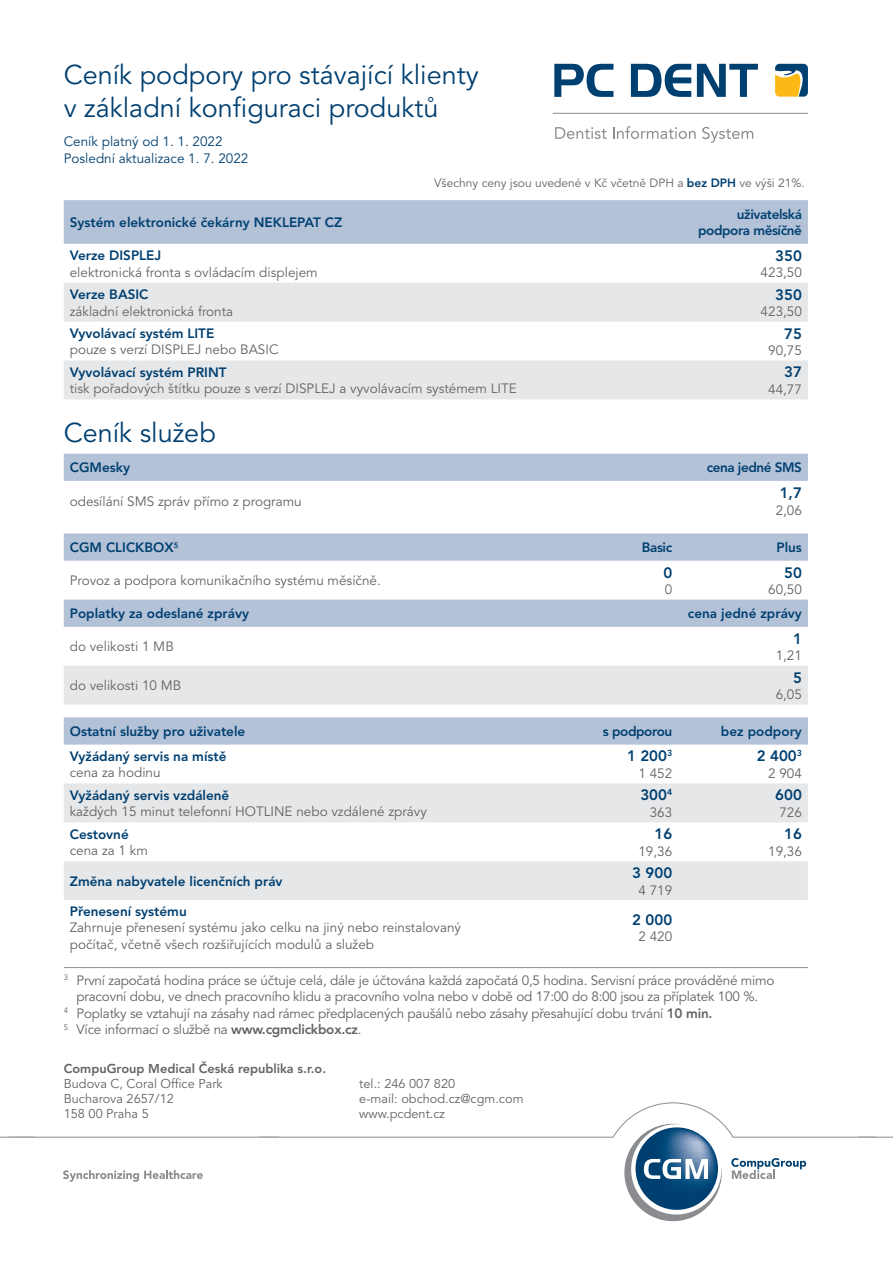
<style>
.page{position:relative;width:893px;height:1263px;background:#fff}
.page>*{position:absolute;margin:0;border:0;box-sizing:border-box;transform-origin:0 0}
.headline{font:27px "Avenir LT Pro";color:#004071}
.cena-vetsi{font:800 15px "Avenir LT Pro";color:#004071}
.plain{font:13.5px/16.5px "Avenir LT Pro";color:#636366}
.taby{font:13.5px/16.5px "Avenir LT Pro";letter-spacing:-.015em;color:#636366;text-align:center}
.produkt{font:800 13.5px "Avenir LT Pro";color:#004071}
.t1{font:13.5px/16.5px "Avenir LT Pro";color:#004071}
.produkt-2{font:800 13.5px/16.5px "Avenir LT Pro";letter-spacing:-.03em;color:#004071;text-align:right}
.plain-2{font:800 13.5px "Avenir LT Pro";color:#004071}
.t2{font:12.75px/15px "Avenir LT Pro";color:#636366}
.t3{font:800 12.75px "Avenir LT Pro";color:#636366}
.poznamka{font:12px "Avenir LT Pro";color:#636366}
.s1{font-weight:800;color:#004071}
.s2{font-weight:800}
</style>
<div class="page">
<svg style="left:0;top:1102px;width:893px;height:120px"></svg>
<svg style="left:554px;top:64px;width:59px;height:33px"></svg>
<svg style="left:631px;top:64px;width:60px;height:33px"></svg>
<svg style="left:697px;top:64px;width:61px;height:33px"></svg>
<hr style="left:553px;top:113px;width:255px;height:1px;background:#8a8c8f">
<svg style="left:775px;top:64px;width:33px;height:33px"></svg>
<svg style="left:555px;top:127px;width:52px;height:12px"></svg>
<svg style="left:613px;top:126px;width:83px;height:13px"></svg>
<svg style="left:702px;top:127px;width:51px;height:16px"></svg>
<div style="left:64px;top:200px;width:744px;height:44px;background:#b4c2d8"></div>
<svg style="left:64px;top:283px;width:744px;height:116px;fill:#e6e7e9"></svg>
<div style="left:64px;top:454px;width:744px;height:27px;background:#b4c2d8"></div>
<svg style="left:64px;top:533px;width:744px;height:94px;fill:#b4c2d8"></svg>
<div style="left:64px;top:666px;width:744px;height:39px;background:#e6e7e9"></div>
<div style="left:64px;top:717px;width:744px;height:27px;background:#b4c2d8"></div>
<svg style="left:64px;top:783px;width:744px;height:117px;fill:#e6e7e9"></svg>
<hr style="left:64px;top:967px;width:744px;height:1px;background:#8a8c8f">
<p class="headline" style="left:64px;top:59px;width:416px">Ceník podpory pro stávající klienty</p>
<p class="headline" style="left:64px;top:91px;width:376px">v základní konfiguraci produktů</p>
<p class="t1" style="left:64px;top:134px;width:186px">Ceník platný od 1. 1. 2022<br>Poslední aktualizace 1. 7. 2022</p>
<p class="poznamka" style="left:434px;top:176px;width:372px">Všechny ceny jsou uvedené v Kč včetně DPH a <span class="s1">bez DPH</span> ve výši 21%.</p>
<p class="produkt" style="left:70px;top:214px;width:274px">Systém elektronické čekárny NEKLEPAT CZ</p>
<p class="produkt-2" style="left:698px;top:206px;width:105px">uživatelská podpora měsíčně</p>
<p class="produkt" style="left:70px;top:247px;width:93px">Verze DISPLEJ</p>
<p class="plain" style="left:70px;top:264px;width:250px">elektronická fronta s ovládacím displejem</p>
<p class="cena-vetsi" style="left:775px;top:247px;width:28px">350</p>
<p class="plain" style="left:761px;top:265px;width:43px">423,50</p>
<p class="produkt" style="left:70px;top:286px;width:80px">Verze BASIC</p>
<p class="plain" style="left:70px;top:303px;width:165px">základní elektronická fronta</p>
<p class="cena-vetsi" style="left:775px;top:285px;width:28px">350</p>
<p class="plain" style="left:761px;top:303px;width:43px">423,50</p>
<p class="produkt" style="left:70px;top:325px;width:146px">Vyvolávací systém LITE</p>
<p class="plain" style="left:70px;top:342px;width:210px">pouze s verzí DISPLEJ nebo BASIC</p>
<p class="cena-vetsi" style="left:784px;top:324px;width:19px">75</p>
<p class="plain" style="left:768px;top:342px;width:35px">90,75</p>
<p class="produkt" style="left:70px;top:364px;width:158px">Vyvolávací systém PRINT</p>
<p class="plain" style="left:70px;top:381px;width:448px">tisk pořadových štítku pouze s verzí DISPLEJ a vyvolávacím systémem LITE</p>
<p class="cena-vetsi" style="left:784px;top:363px;width:19px">37</p>
<p class="plain" style="left:768px;top:381px;width:35px">44,77</p>
<p class="headline" style="left:64px;top:416px;width:154px">Ceník služeb</p>
<p class="produkt" style="left:70px;top:460px;width:62px">CGMesky</p>
<p class="produkt-2" style="left:707px;top:459px;width:97px">cena jedné SMS</p>
<p class="plain" style="left:70px;top:493px;width:233px">odesílání SMS zpráv přímo z programu</p>
<p class="cena-vetsi" style="left:780px;top:484px;width:24px">1,7</p>
<p class="plain" style="left:776px;top:502px;width:28px">2,06</p>
<p class="produkt" style="left:70px;top:539px;width:110px">CGM CLICKBOX<sup>5</sup></p>
<p class="produkt" style="left:642px;top:539px;width:32px">Basic</p>
<p class="produkt" style="left:776px;top:539px;width:27px">Plus</p>
<p class="plain" style="left:70px;top:573px;width:313px">Provoz a podpora komunikačního systému měsíčně.</p>
<p class="cena-vetsi" style="left:663px;top:563px;width:10px">0</p>
<p class="plain" style="left:665px;top:581px;width:9px">0</p>
<p class="cena-vetsi" style="left:784px;top:563px;width:19px">50</p>
<p class="plain" style="left:768px;top:581px;width:35px">60,50</p>
<p class="plain-2" style="left:70px;top:606px;width:181px">Poplatky za odeslané zprávy</p>
<p class="plain-2" style="left:688px;top:606px;width:116px">cena jedné zprávy</p>
<p class="plain" style="left:70px;top:639px;width:106px">do velikosti 1 MB</p>
<p class="cena-vetsi" style="left:793px;top:630px;width:10px">1</p>
<p class="plain" style="left:776px;top:647px;width:28px">1,21</p>
<p class="plain" style="left:70px;top:678px;width:113px">do velikosti 10 MB</p>
<p class="cena-vetsi" style="left:793px;top:668px;width:10px">5</p>
<p class="plain" style="left:776px;top:686px;width:28px">6,05</p>
<p class="produkt" style="left:70px;top:723px;width:177px">Ostatní služby pro uživatele</p>
<p class="produkt-2" style="left:603px;top:723px;width:71px">s podporou</p>
<p class="produkt" style="left:721px;top:723px;width:82px">bez podpory</p>
<p class="produkt" style="left:70px;top:748px;width:158px">Vyžádaný servis na místě</p>
<p class="plain" style="left:70px;top:765px;width:92px">cena za hodinu</p>
<p class="cena-vetsi" style="left:627px;top:747px;width:47px">1 200<sup>3</sup></p>
<p class="plain" style="left:638px;top:765px;width:35px">1 452</p>
<p class="cena-vetsi" style="left:757px;top:747px;width:47px">2 400<sup>3</sup></p>
<p class="plain" style="left:768px;top:765px;width:35px">2 904</p>
<p class="produkt" style="left:70px;top:787px;width:161px">Vyžádaný servis vzdáleně</p>
<p class="plain" style="left:70px;top:804px;width:359px">každých 15 minut telefonní HOTLINE nebo vzdálené zprávy</p>
<p class="produkt" style="left:70px;top:826px;width:60px">Cestovné</p>
<p class="plain" style="left:70px;top:842px;width:80px">cena za 1 km</p>
<p class="produkt" style="left:70px;top:873px;width:214px">Změna nabyvatele licenčních práv</p>
<p class="cena-vetsi" style="left:640px;top:786px;width:33px">300<sup>4</sup></p>
<p class="plain" style="left:650px;top:804px;width:24px">363</p>
<p class="cena-vetsi" style="left:654px;top:825px;width:19px">16</p>
<p class="plain" style="left:638px;top:843px;width:35px">19,36</p>
<p class="cena-vetsi" style="left:632px;top:864px;width:41px">3 900</p>
<p class="plain" style="left:638px;top:882px;width:35px">4 719</p>
<p class="cena-vetsi" style="left:775px;top:786px;width:28px">600</p>
<p class="plain" style="left:779px;top:804px;width:24px">726</p>
<p class="cena-vetsi" style="left:784px;top:825px;width:19px">16</p>
<p class="plain" style="left:768px;top:843px;width:35px">19,36</p>
<p class="produkt" style="left:70px;top:903px;width:118px">Přenesení systému</p>
<p class="plain" style="left:70px;top:920px;width:393px">Zahrnuje přenesení systému jako celku na jiný nebo reinstalovaný počítač, včetně všech rozšiřujících modulů a služeb</p>
<p class="cena-vetsi" style="left:632px;top:911px;width:41px">2 000</p>
<p class="plain" style="left:638px;top:928px;width:35px">2 420</p>
<p class="taby" style="left:64px;top:972px;width:712px"><sup>3</sup> První započatá hodina práce se účtuje celá, dále je účtována každá započatá 0,5 hodina. Servisní práce prováděné mimo pracovní dobu, ve dnech pracovního klidu a pracovního volna nebo v době od 17:00 do 8:00 jsou za příplatek 100 %.</p>
<p class="taby" style="left:64px;top:1005px;width:650px"><sup>4</sup> Poplatky se vztahují na zásahy nad rámec předplacených paušálů nebo zásahy přesahující dobu trvání <span class="s2">10 min.</span></p>
<p class="taby" style="left:64px;top:1022px;width:299px"><sup>5</sup> Více informací o službě na <span class="s2">www.cgmclickbox.cz</span>.</p>
<p class="t3" style="left:64px;top:1061px;width:264px">CompuGroup Medical Česká republika s.r.o.</p>
<p class="t2" style="left:64px;top:1077px;width:160px">Budova C, Coral Office Park<br>Bucharova 2657/12<br>158 00 Praha 5</p>
<p class="t2" style="left:359px;top:1077px;width:166px">tel.: 246 007 820<br>e-mail: obchod.cz@cgm.com www.pcdent.cz</p>
</div>
